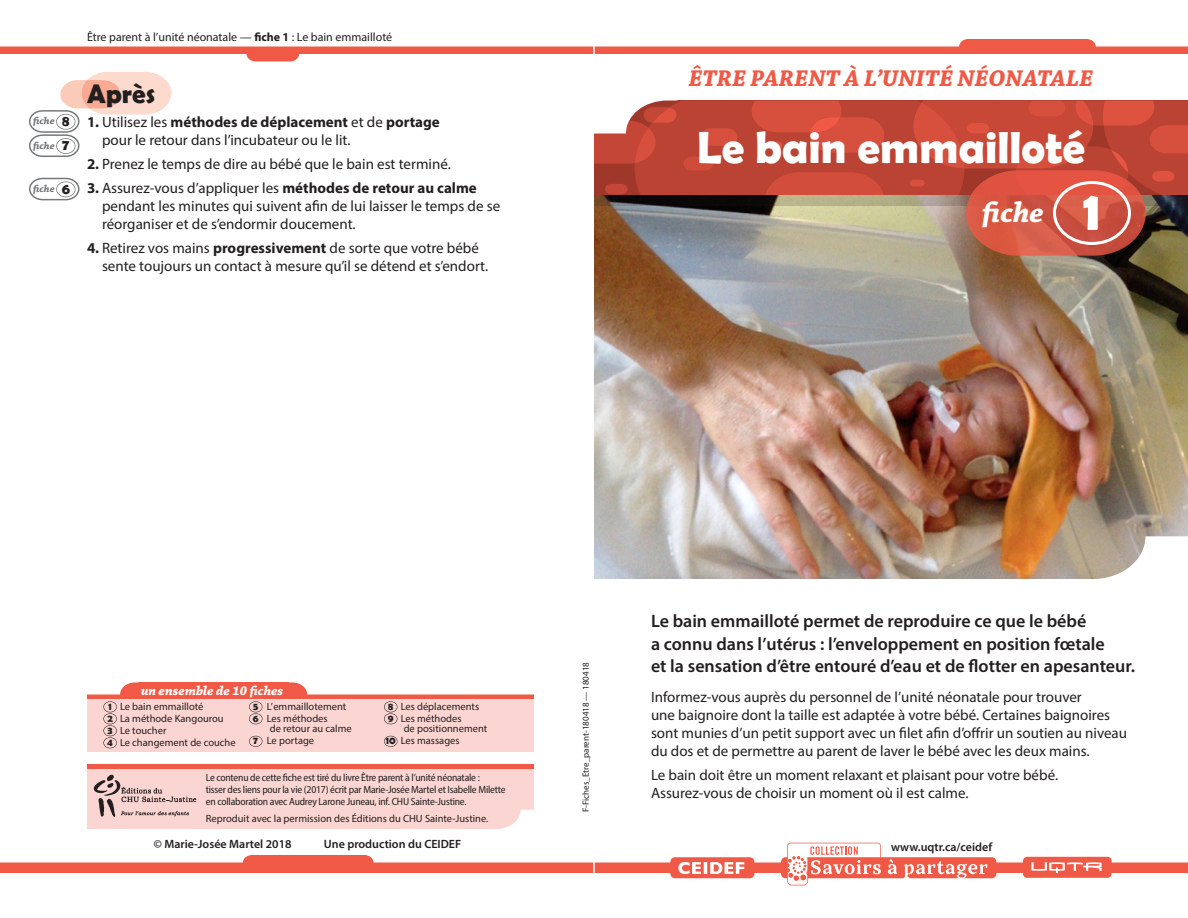
<style>
.page{position:relative;width:1188px;height:918px;background:#fff}
.page>*{position:absolute;margin:0;border:0;box-sizing:border-box;transform-origin:0 0}
.t1{font:700 55.5px "Berlin Sans FB Demi";color:#fff}
.Titre_Fiche{font:700 45px "Berlin Sans FB Demi";color:#fff}
.t2{font:italic 700 30px "Chaparral Pro";color:#fff}
.Intertitre_1{font:700 27px "Berlin Sans FB Demi";color:#231f20}
.Grand_Titre{font:italic 700 24px "Chaparral Pro";color:#f05946}
.Chapeau_12_15{font:600 18px/22.5px "Myriad Pro";color:#231f20}
.Texte{font:15px/18px "Myriad Pro";color:#231f20}
.t3{font:700 15px "Berlin Sans FB Demi";color:#231f20}
.t4{font:italic 700 13.5px "Chaparral Pro";color:#fff}
.t5{font:600 12px "Myriad Pro";color:#231f20}
.Titre_courant{font:12px "Myriad Pro";color:#231f20}
.t6{font:10.5px/12px "Myriad Pro";color:#231f20}
.t7{font:semi-condensed 10.5px/12px "Myriad Pro";letter-spacing:-.02em;color:#231f20}
.t8{font:italic 700 10.5px "Chaparral Pro";letter-spacing:-.005em;color:#76787b}
.t9{font:700 10.5px/12px "Berlin Sans FB Demi";color:#231f20}
.t10{font:9px "Myriad Pro";color:#231f20}
.s1{font-weight:700}
</style>
<div class="page">
<div style="left:87px;top:769px;width:446px;height:60px;background:#fbd5d1"></div>
<div style="left:87px;top:764px;width:446px;height:5px;background:#f05946"></div>
<div style="left:87px;top:699px;width:446px;height:53px;background:#fbd5d1"></div>
<div style="left:87px;top:682px;width:446px;height:17px;background:#f05946"></div>
<img style="left:594px;top:256px;width:594px;height:323px">
<svg style="left:93px;top:775px;width:103px;height:42px"></svg>
<svg style="left:249px;top:701px;width:13px;height:23px"></svg>
<svg style="left:384px;top:701px;width:13px;height:23px"></svg>
<svg style="left:103px;top:701px;width:14px;height:47px"></svg>
<svg style="left:249px;top:736px;width:13px;height:11px"></svg>
<svg style="left:384px;top:736px;width:13px;height:11px"></svg>
<svg style="left:500px;top:810px;width:33px;height:19px"></svg>
<svg style="left:87px;top:682px;width:52px;height:12px"></svg>
<div style="left:289px;top:682px;width:244px;height:12px;background:#fff"></div>
<svg style="left:0;top:39px;width:1188px;height:23px"></svg>
<svg style="left:781px;top:843px;width:215px;height:42px"></svg>
<div style="left:993px;top:863px;width:33px;height:10px;background:#f05946"></div>
<div style="left:1106px;top:863px;width:82px;height:10px;background:#f05946"></div>
<svg style="left:1023px;top:857px;width:89px;height:21px;background:#f27262"></svg>
<div style="left:751px;top:863px;width:33px;height:10px;background:#f05946"></div>
<svg style="left:0;top:855px;width:754px;height:23px"></svg>
<svg style="left:1080px;top:536px;width:108px;height:43px"></svg>
<svg style="left:29px;top:177px;width:51px;height:24px"></svg>
<svg style="left:29px;top:72px;width:142px;height:85px"></svg>
<svg style="left:594px;top:100px;width:594px;height:156px;background:#b85e4d"></svg>
<p class="t8" style="left:33px;top:115px;width:23px">fiche</p>
<p class="t3" style="left:62px;top:112px;width:9px">8</p>
<p class="t8" style="left:33px;top:139px;width:23px">fiche</p>
<p class="t3" style="left:62px;top:137px;width:9px">7</p>
<p class="t8" style="left:33px;top:183px;width:23px">fiche</p>
<p class="t3" style="left:62px;top:180px;width:10px">6</p>
<p class="Titre_courant" style="left:87px;top:29px;width:307px">Être parent à l’unité néonatale — <span class="s1">fiche 1</span> : Le bain emmailloté</p>
<p class="Intertitre_1" style="left:87px;top:78px;width:70px">Après</p>
<p class="Texte" style="left:102px;top:113px;width:339px;text-indent:-15px"><span class="s1">1.</span> Utilisez les <span class="s1">méthodes de déplacement</span> et de <span class="s1">portage </span>pour le retour dans l’incubateur ou le lit.</p>
<p class="Texte" style="left:87px;top:155px;width:365px"><span class="s1">2.</span> Prenez le temps de dire au bébé que le bain est terminé.</p>
<p class="Texte" style="left:102px;top:179px;width:400px;text-indent:-15px"><span class="s1">3.</span> Assurez-vous d’appliquer les <span class="s1">méthodes de retour au calme </span>pendant les minutes qui suivent afin de lui laisser le temps de se réorganiser et de s’endormir doucement.</p>
<p class="Texte" style="left:102px;top:239px;width:388px;text-indent:-15px"><span class="s1">4.</span> Retirez vos mains <span class="s1">progressivement</span> de sorte que votre bébé sente toujours un contact à mesure qu’il se détend et s’endort.</p>
<p class="Grand_Titre" style="left:689px;top:64px;width:406px">ÊTRE PARENT À L’UNITÉ NÉONATALE</p>
<p class="Titre_Fiche" style="left:697px;top:121px;width:389px">Le bain emmailloté</p>
<p class="t1" style="left:1083px;top:179px;width:19px">1</p>
<h3 class="t2" style="left:982px;top:194px;width:63px">fiche</h3>
<p class="t4" style="left:141px;top:683px;width:144px">un ensemble de 10 fiches</p>
<p class="t6" style="left:120px;top:700px;width:117px">Le bain emmailloté<br>La méthode Kangourou<br>Le toucher<br>Le changement de couche</p>
<p class="t6" style="left:267px;top:700px;width:81px">L’emmaillotement<br>Les méthodes</p>
<p class="t6" style="left:267px;top:723px;width:86px">de retour au calme<br>Le portage</p>
<p class="t6" style="left:401px;top:700px;width:80px">Les déplacements<br>Les méthodes</p>
<p class="t6" style="left:401px;top:723px;width:88px">de positionnement<br>Les massages</p>
<p class="t9" style="left:108px;top:700px;width:5px">1</p>
<p class="t9" style="left:253px;top:700px;width:7px">5</p>
<p class="t9" style="left:388px;top:700px;width:7px">8</p>
<p class="t9" style="left:107px;top:712px;width:7px">2</p>
<p class="t9" style="left:253px;top:712px;width:7px">6</p>
<p class="t9" style="left:388px;top:712px;width:7px">9</p>
<p class="t9" style="left:107px;top:724px;width:7px">3<br>4</p>
<p class="t9" style="left:253px;top:735px;width:6px">7</p>
<p class="t9" style="left:386px;top:735px;width:11px">10</p>
<p class="t7" style="left:206px;top:771px;width:301px">Le contenu de cette fiche est tiré du livre Être parent à l’unité néonatale :<br>tisser des liens pour la vie (2017) écrit par Marie-Josée Martel et Isabelle Milette en collaboration avec Audrey Larone Juneau, inf. CHU Sainte-Justine.</p>
<p class="t6" style="left:206px;top:812px;width:284px">Reproduit avec la permission des Éditions du CHU Sainte-Justine.</p>
<p class="t10" style="left:580px;top:812px;width:151px;rotate:-90deg">F-Fiches_Etre_parent-180418 — 180418</p>
<p class="Chapeau_12_15" style="left:651px;top:609px;width:486px">Le bain emmailloté permet de reproduire ce que le bébé<br>a connu dans l’utérus : l’enveloppement en position fœtale<br>et la sensation d’être entouré d’eau et de flotter en apesanteur.</p>
<p class="Texte" style="left:651px;top:688px;width:478px">Informez-vous auprès du personnel de l’unité néonatale pour trouver<br>une baignoire dont la taille est adaptée à votre bébé. Certaines baignoires sont munies d’un petit support avec un filet afin d’offrir un soutien au niveau du dos et de permettre au parent de laver le bébé avec les deux mains.</p>
<p class="Texte" style="left:651px;top:766px;width:409px">Le bain doit être un moment relaxant et plaisant pour votre bébé.<br>Assurez-vous de choisir un moment où il est calme.</p>
<p class="t5" style="left:154px;top:837px;width:139px">© Marie-Josée Martel 2018</p>
<p class="t5" style="left:324px;top:837px;width:139px">Une production du CEIDEF</p>
<p class="t5" style="left:891px;top:839px;width:103px">www.uqtr.ca/ceidef</p>
</div>
